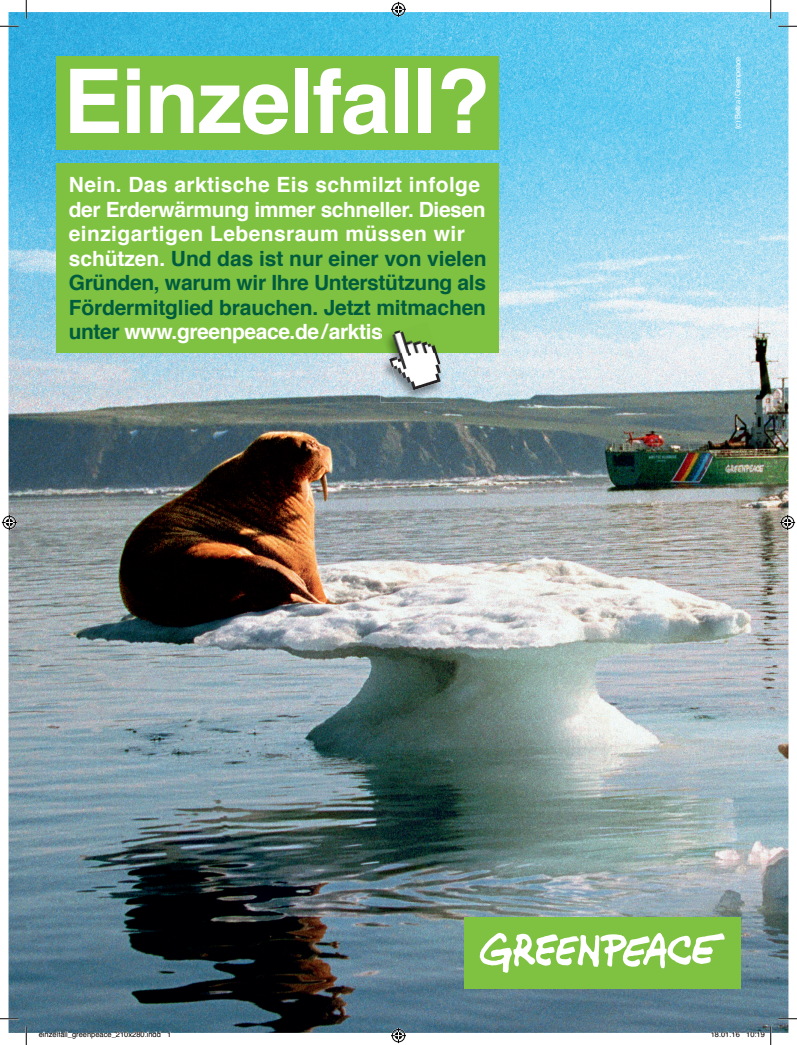
<style>
.page{position:relative;width:797px;height:1045px;background:#fff}
.page>*{position:absolute;margin:0;border:0;box-sizing:border-box;transform-origin:0 0}
.t1{font:700 89.12px "Helvetica";letter-spacing:-.015em;color:#fff}
.t2{font:700 21px/24.5px "Helvetica";letter-spacing:-.01em;color:#fff}
.t3{font:7.5px "Helvetica";color:#000}
.t4{font:7.5px "Helvetica";letter-spacing:-.02em;color:#fff}
.s1{color:#005c3e}
</style>
<div class="page">
<img style="left:9px;top:12px;width:779px;height:1021px">
<div style="left:56px;top:56px;width:442px;height:94px;background:#7fc241"></div>
<div style="left:56px;top:163px;width:442px;height:190px;background:#7fc241"></div>
<img style="left:380px;top:353px;width:64px;height:49px">
<img style="left:387px;top:353px;width:57px;height:41px">
<img style="left:386px;top:330px;width:51px;height:23px">
<svg style="left:380px;top:330px;width:2px;height:9px"></svg>
<div style="left:464px;top:917px;width:276px;height:71px;background:#7fc241"></div>
<svg style="left:480px;top:933px;width:244px;height:39px"></svg>
<svg style="left:0;top:25px;width:19px;height:2px"></svg>
<svg style="left:778px;top:25px;width:19px;height:2px"></svg>
<svg style="left:0;top:1018px;width:19px;height:1px"></svg>
<svg style="left:778px;top:1018px;width:19px;height:1px"></svg>
<svg style="left:25px;top:0;width:2px;height:19px"></svg>
<svg style="left:25px;top:1026px;width:2px;height:19px"></svg>
<svg style="left:770px;top:0;width:1px;height:19px"></svg>
<svg style="left:391px;top:2px;width:15px;height:15px"></svg>
<svg style="left:391px;top:1028px;width:15px;height:15px"></svg>
<svg style="left:2px;top:515px;width:15px;height:15px"></svg>
<svg style="left:780px;top:515px;width:15px;height:15px"></svg>
<svg style="left:38px;top:1031px;width:123px;height:2px"></svg>
<svg style="left:711px;top:1031px;width:29px;height:2px"></svg>
<svg style="left:746px;top:1026px;width:25px;height:19px"></svg>
<h1 class="t1" style="left:63px;top:30px;width:429px">Einzelfall?</h1>
<p class="t4" style="left:732px;top:129px;width:74px;rotate:-90deg">(c) Beltra / Greenpeace</p>
<p class="t2" style="left:69px;top:173px;width:419px">Nein. Das arktische Eis schmilzt infolge der Erderwärmung immer schneller. Diesen einzigartigen Lebensraum müssen wir schützen. <span class="s1">Und das ist nur einer von vielen Gründen, warum wir Ihre Unterstützung als Fördermitglied brauchen. Jetzt mitmachen unter</span> www.greenpeace.de / arktis</p>
<p class="t3" style="left:39px;top:1029px;width:134px">einzelfall_greenpeace_210x280.indd 1</p>
<p class="t3" style="left:710px;top:1029px;width:56px">18.01.16 10:19</p>
</div>
